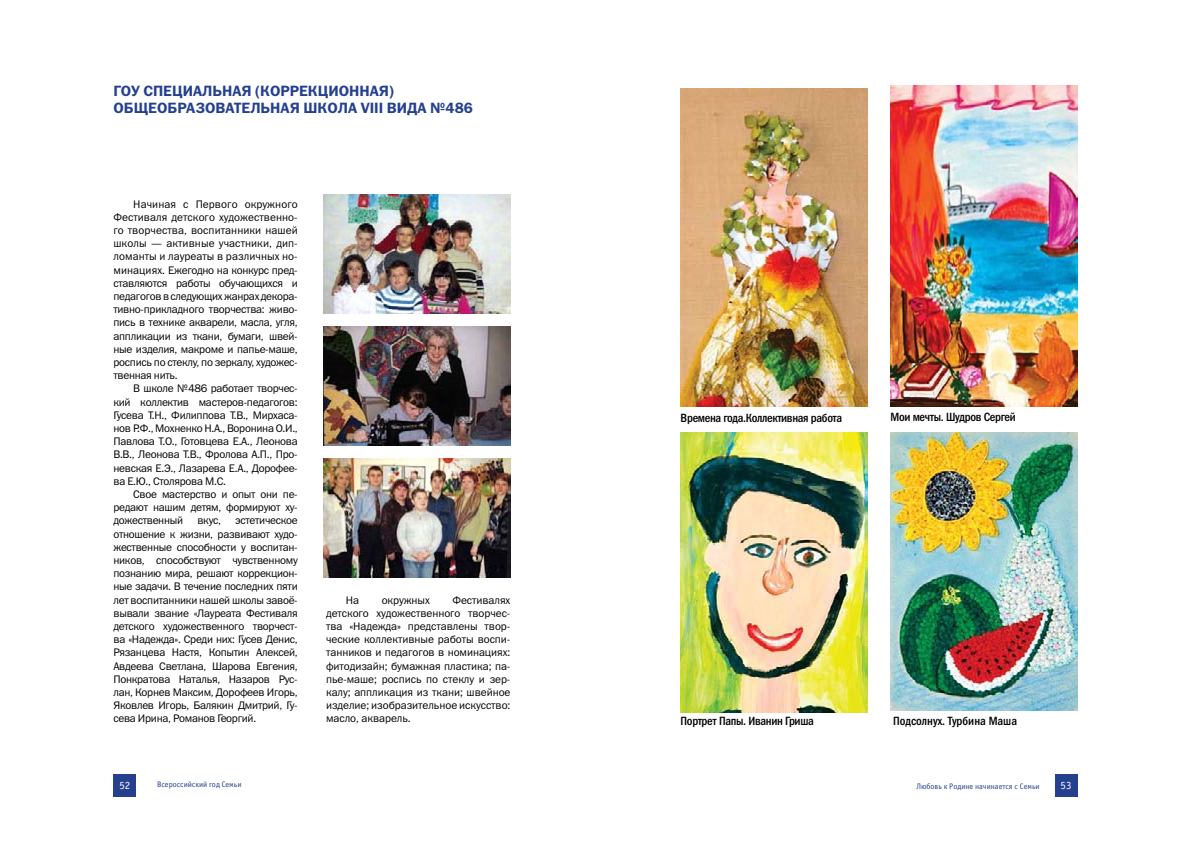
<style>
.page{position:relative;width:1191px;height:842px;background:#fff}
.page>*{position:absolute;margin:0;border:0;box-sizing:border-box;transform-origin:0 0}
.t1{font:15px "Franklin Gothic Demi C";color:#24408f}
.t2{font:12px "Franklin Gothic Medi Cond C";letter-spacing:-.025em;color:#000}
.t3{font:12px "Franklin Gothic Medi Cond C";color:#000}
.t4{font:11px/13.2px "Franklin Gothic Book C";letter-spacing:-.025em;color:#000;text-align:justify}
.t5{font:11px "Franklin Gothic Book C";letter-spacing:-.005em;color:#000}
.t6{font:11px "Officina Sans C";color:#fff}
.t7{font:8px "Officina Sans C";color:#24408f}
</style>
<div class="page">
<div style="left:113px;top:774px;width:23px;height:23px;background:#24408f"></div>
<div style="left:1054px;top:774px;width:23px;height:23px;background:#24408f"></div>
<img style="left:680px;top:89px;width:187px;height:318px">
<img style="left:890px;top:432px;width:187px;height:278px">
<img style="left:890px;top:85px;width:187px;height:322px">
<img style="left:680px;top:432px;width:187px;height:280px">
<img style="left:323px;top:194px;width:187px;height:119px">
<img style="left:323px;top:326px;width:187px;height:119px">
<img style="left:323px;top:458px;width:187px;height:119px">
<h1 class="t1" style="left:113px;top:83px;width:41px">гоу СПЕ</h1>
<h1 class="t1" style="left:172px;top:83px;width:51px">ЦИАЛЬНАЯ</h1>
<h1 class="t1" style="left:255px;top:83px;width:84px">(КОРРЕКЦИОННАЯ</h1>
<h1 class="t1" style="left:389px;top:83px;width:6px">)</h1>
<h1 class="t1" style="left:113px;top:100px;width:12px">ОБЩЕОБ</h1>
<h1 class="t1" style="left:177px;top:100px;width:19px">РАЗОВАТЕ</h1>
<h1 class="t1" style="left:250px;top:100px;width:21px">ЛЬНАЯ</h1>
<h1 class="t1" style="left:303px;top:100px;width:12px">ШКО</h1>
<h1 class="t1" style="left:338px;top:100px;width:60px">ЛА VIII ВИДА</h1>
<h1 class="t1" style="left:430px;top:100px;width:44px">№486</h1>
<p class="t4" style="left:113px;top:197px;width:186px;text-indent:20px">Начиная с Первого окружного Фестиваля детского художественно&shy;го творчества, воспитанники нашей школы — активные участники, дип&shy;ломанты и лауреаты в различных но&shy;минациях. Ежегодно на конкурс пред&shy;ставляются работы обучающихся и педагогов в следующих жанрах декора&shy;тивно-прикладного творчества: живо&shy;пись в технике акварели, масла, угля, аппликации из ткани, бумаги, швей&shy;ные изделия, макроме и папье-маше, роспись по стеклу, по зеркалу, художес&shy;твенная нить.</p>
<p class="t4" style="left:113px;top:382px;width:186px;text-indent:20px">В школе №486 работает творчес&shy;кий коллектив мастеров-педагогов:<br>Гусева Т.Н., Филиппова Т.В., Мирхаса&shy;нов Р.Ф., Мохненко Н.А., Воронина О.И., Павлова Т.О., Готовцева Е.А., Леонова В.В., Леонова Т.В., Фролова А.П., Про&shy;невская Е.Э., Лазарева Е.А., Дорофее&shy;ва Е.Ю., Столярова М.С.</p>
<p class="t4" style="left:113px;top:488px;width:186px;text-indent:20px">Свое мастерство и опыт они пе&shy;редают нашим детям, формируют ху&shy;дожественный</p>
<p class="t4" style="left:113px;top:514px;width:186px;text-indent:122px">эстетическое отношение к жизни, развивают худо&shy;жественные способности у воспитан&shy;ников, способствуют чувственному познанию мира, решают коррекцион&shy;ные задачи. В течение последних пяти лет воспитанники нашей школы завоё&shy;вывали звание «Лауреата Фестиваля детского художественного творчест&shy;ва «Надежда». Среди них: Гусев Денис, Рязанцева Настя, Копытин Алексей, Авдеева Светлана, Шарова Евгения, Понкратова Наталья, Назаров Рус&shy;лан, Корнев Максим, Дорофеев Игорь, Яковлев Игорь, Балякин Дмитрий, Гу&shy;сева Ирина, Романов Георгий.</p>
<p class="t4" style="left:197px;top:514px;width:25px">вкус,</p>
<p class="t4" style="left:326px;top:593px;width:186px;text-indent:126px">Фестивалях детского художественного творчес&shy;тва «Надежда» представлены твор&shy;ческие коллективные работы воспи&shy;танников и педагогов в номинациях: фитодизайн; бумажная пластика; па&shy;пье-маше; роспись по стеклу и зер&shy;калу; аппликация из ткани; швейное изделие; изобразительное искусство: масло, акварель.</p>
<p class="t4" style="left:346px;top:593px;width:15px">На</p>
<p class="t5" style="left:382px;top:594px;width:50px">окружных</p>
<p class="t2" style="left:680px;top:411px;width:163px">Времена года.Коллективная работа</p>
<p class="t2" style="left:890px;top:410px;width:127px">Мои мечты. Шудров Сергей</p>
<p class="t2" style="left:680px;top:715px;width:135px">Портрет Папы. Иванин Гриша</p>
<p class="t3" style="left:893px;top:715px;width:125px">Подсолнух. Турбина Маша</p>
<p class="t6" style="left:119px;top:779px;width:6px">52</p>
<p class="t7" style="left:157px;top:779px;width:86px">Всероссийский год Семьи</p>
<p class="t7" style="left:916px;top:782px;width:125px">Любовь к Родине начинается с Семьи</p>
<p class="t6" style="left:1060px;top:779px;width:6px">53</p>
</div>
